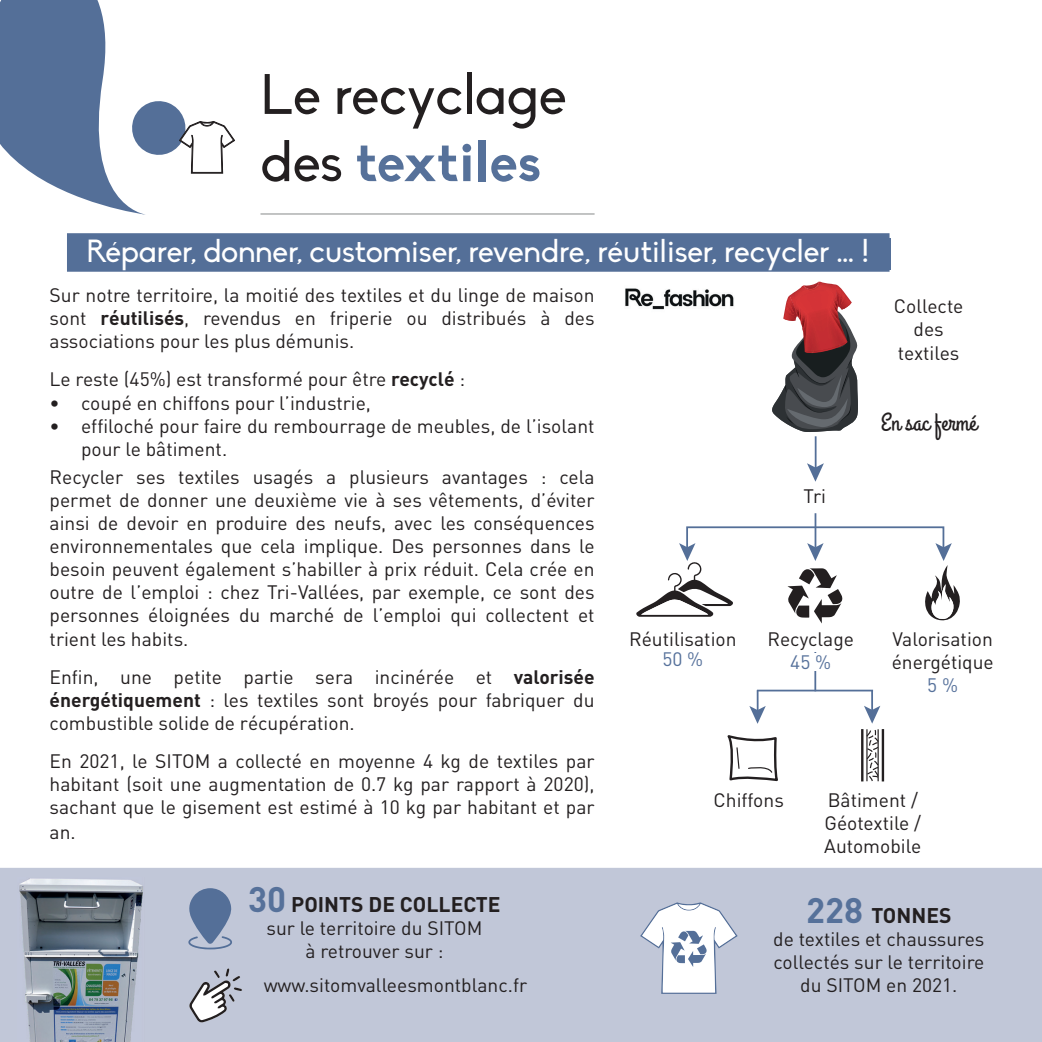
<style>
.page{position:relative;width:1042px;height:1042px;background:#fff}
.page>*{position:absolute;margin:0;border:0;box-sizing:border-box;transform-origin:0 0}
.t1{font:56px/67.2px "Biko";color:#231f20}
.t2{font:31.5px "Biko";color:#fff}
.t3{font:24.5px "Grand Hotel";color:#231f20}
.t4{font:700 21px "DIN";color:#231f20}
.t5{font:19.25px/23.1px "DIN";color:#231f20;text-align:justify}
.t6{font:19.25px "DIN";color:#56719b}
.s1{font-weight:700;color:#56719a}
.s2{font-weight:700}
.s3{font-size:35px;color:#56719a}
</style>
<div class="page">
<hr style="left:260px;top:213px;width:334px;height:2px;background:#babcbc">
<div style="left:67px;top:233px;width:822px;height:39px;background:#546f98"></div>
<div style="left:0;top:868px;width:1042px;height:174px;background:#c1c7d8"></div>
<svg style="left:0;top:0;width:235px;height:215px"></svg>
<svg style="left:787px;top:568px;width:55px;height:55px"></svg>
<hr style="left:861px;top:729px;width:2px;height:52px;background:#231f20">
<hr style="left:882px;top:729px;width:2px;height:52px;background:#231f20">
<svg style="left:727px;top:735px;width:51px;height:47px"></svg>
<div style="left:686px;top:526px;width:258px;height:28px;border:2px solid #546f98"></div>
<hr style="left:814px;top:513px;width:2px;height:34px;background:#546f98">
<svg style="left:807px;top:463px;width:17px;height:19px"></svg>
<svg style="left:807px;top:543px;width:16px;height:18px"></svg>
<svg style="left:924px;top:543px;width:36px;height:78px"></svg>
<svg style="left:636px;top:543px;width:97px;height:74px"></svg>
<hr style="left:815px;top:436px;width:1px;height:34px;background:#546f98">
<hr style="left:757px;top:690px;width:116px;height:1px;background:#546f98">
<svg style="left:864px;top:706px;width:16px;height:76px"></svg>
<hr style="left:814px;top:651px;width:2px;height:40px;background:#546f98">
<hr style="left:871px;top:691px;width:2px;height:28px;background:#546f98">
<svg style="left:749px;top:690px;width:17px;height:34px"></svg>
<svg style="left:772px;top:282px;width:86px;height:150px"></svg>
<img style="left:625px;top:288px;width:109px;height:22px">
<img style="left:17px;top:877px;width:127px;height:165px">
<svg style="left:188px;top:888px;width:44px;height:61px"></svg>
<svg style="left:189px;top:968px;width:53px;height:55px"></svg>
<svg style="left:640px;top:902px;width:97px;height:92px"></svg>
<div style="left:753px;top:654px;width:115px;height:17px;background:#fff"></div>
<h1 class="t1" style="left:260px;top:62px;width:308px">Le recyclage des <span class="s1">textiles</span></h1>
<h2 class="t2" style="left:87px;top:233px;width:784px">Réparer, donner, customiser, revendre, réutiliser, recycler ... !</h2>
<p class="t5" style="left:50px;top:283px;width:546px">Sur notre territoire, la moitié des textiles et du linge de maison sont <span class="s2">réutilisés</span>, revendus en friperie ou distribués à des associations pour les plus démunis.</p>
<p class="t5" style="left:50px;top:367px;width:417px">Le reste (45%) est transformé pour être <span class="s2">recyclé</span> :</p>
<p class="t5" style="left:50px;top:391px;width:323px">• coupé en chiffons pour l’industrie,</p>
<p class="t5" style="left:81px;top:414px;width:515px;text-indent:-31px">• effiloché pour faire du rembourrage de meubles, de l’isolant pour le bâtiment.</p>
<p class="t5" style="left:50px;top:465px;width:546px">Recycler ses textiles usagés a plusieurs avantages : cela permet de donner une deuxième vie à ses vêtements, d’éviter ainsi de devoir en produire des neufs, avec les conséquences environnementales que cela implique. Des personnes dans le besoin peuvent également s’habiller à prix réduit. Cela crée en outre de l’emploi : chez Tri-Vallées, par exemple, ce sont des personnes éloignées du marché de l’emploi qui collectent et trient les habits.</p>
<p class="t5" style="left:50px;top:665px;width:546px">Enfin, une petite partie sera incinérée et <span class="s2">valorisée énergétiquement</span> : les textiles sont broyés pour fabriquer du combustible solide de récupération.</p>
<p class="t5" style="left:50px;top:749px;width:546px">En 2021, le SITOM a collecté en moyenne 4 kg de textiles par habitant (soit une augmentation de 0.7 kg par rapport à 2020), sachant que le gisement est estimé à 10 kg par habitant et par</p>
<p class="t5" style="left:50px;top:820px;width:28px">an.</p>
<p class="t4" style="left:248px;top:891px;width:254px"><span class="s3">30</span> POINTS DE COLLECTE</p>
<p class="t5" style="left:266px;top:916px;width:218px;text-align:center">sur le territoire du SITOM à retrouver sur :</p>
<p class="t5" style="left:264px;top:972px;width:265px">www.sitomvalleesmontblanc.fr</p>
<p class="t5" style="left:894px;top:294px;width:71px;text-align:center">Collecte des textiles</p>
<p class="t5" style="left:803px;top:484px;width:24px">Tri</p>
<p class="t3" style="left:881px;top:407px;width:98px">En sac fermé</p>
<p class="t5" style="left:629px;top:627px;width:109px">Réutilisation</p>
<p class="t5" style="left:767px;top:627px;width:88px">Recyclage</p>
<p class="t5" style="left:891px;top:627px;width:104px">Valorisation énergétique</p>
<p class="t6" style="left:662px;top:646px;width:42px">50 %</p>
<p class="t6" style="left:790px;top:650px;width:42px">45 %</p>
<p class="t6" style="left:927px;top:672px;width:32px">5 %</p>
<p class="t5" style="left:713px;top:788px;width:72px">Chiffons</p>
<p class="t5" style="left:824px;top:788px;width:98px;text-align:left">Bâtiment /<br>Géotextile /<br>Automobile</p>
<p class="t4" style="left:806px;top:901px;width:147px"><span class="s3">228</span> TONNES</p>
<p class="t5" style="left:773px;top:927px;width:213px;text-align:center">de textiles et chaussures collectés sur le territoire du SITOM en 2021.</p>
</div>
